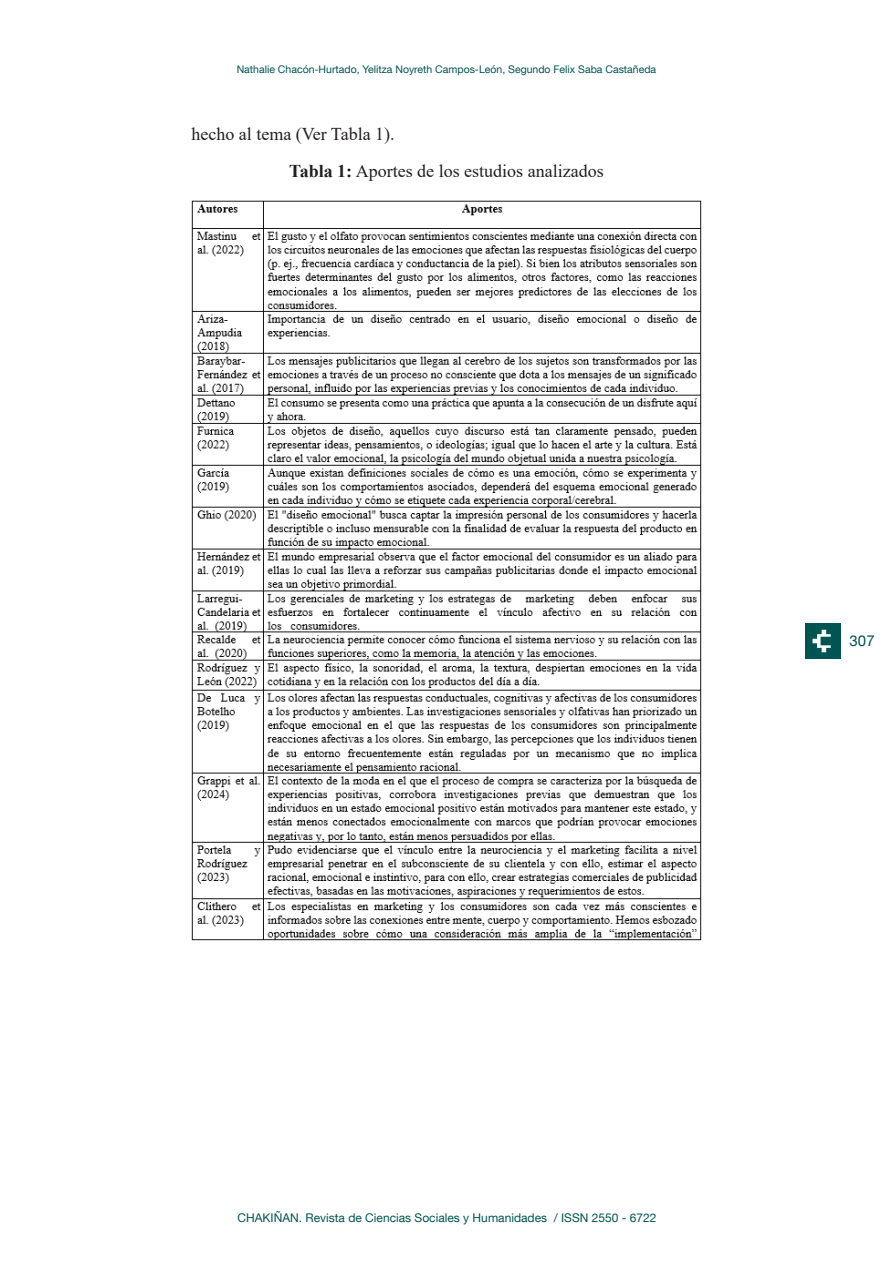
<style>
.page{position:relative;width:893px;height:1263px;background:#fff}
.page>*{position:absolute;margin:0;border:0;box-sizing:border-box;transform-origin:0 0}
.t1{font:18px "Times New Roman";color:#231f20}
.t2{font:15px "Helvetica Neue LT Com";color:#005551}
.t3{font:12px "Helvetica Neue LT Com";color:#005551}
.t4{font:10.5px "Helvetica Neue LT Com";color:#005551}
.s1{font-weight:700}
</style>
<div class="page">
<div style="left:806px;top:623px;width:35px;height:35px;background:#005451"></div>
<svg style="left:812px;top:630px;width:19px;height:22px"></svg>
<img style="left:191px;top:200px;width:511px;height:741px">
<p class="t4" style="left:237px;top:63px;width:421px">Nathalie Chacón-Hurtado, Yelitza Noyreth Campos-León, Segundo Felix Saba Castañeda</p>
<p class="t1" style="left:191px;top:121px;width:205px">hecho al tema (Ver Tabla 1).</p>
<p class="t1" style="left:289px;top:158px;width:316px"><span class="s1">Tabla 1:</span> Aportes de los estudios analizados</p>
<h2 class="t2" style="left:850px;top:631px;width:27px">307</h2>
<p class="t3" style="left:238px;top:1211px;width:420px">CHAKIÑAN. Revista de Ciencias Sociales y Humanidades / ISSN 2550 - 6722</p>
</div>
